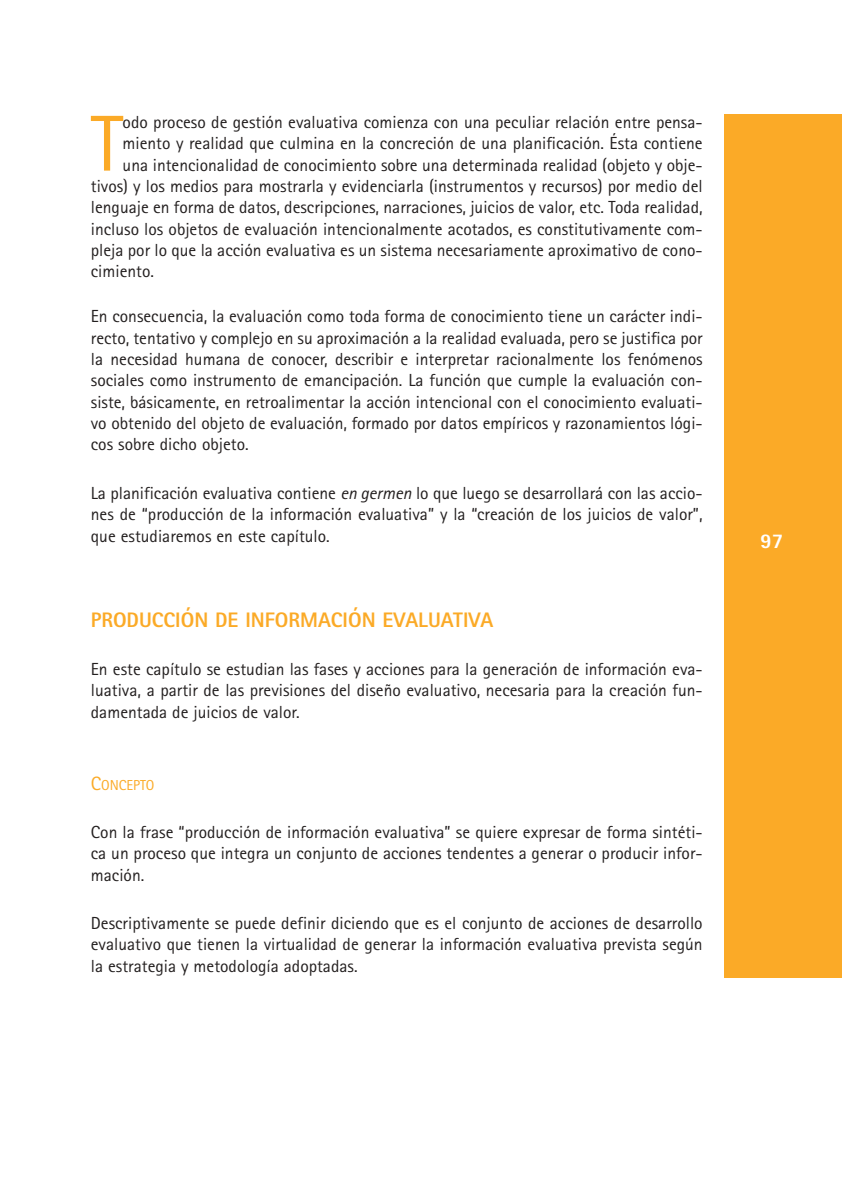
<style>
.page{position:relative;width:842px;height:1190px;background:#fff}
.page>*{position:absolute;margin:0;border:0;box-sizing:border-box;transform-origin:0 0}
.t1{font:79.27px "Rotis Sans Serif";color:#fbaa27}
.t2{font:800 21px "Rotis Sans Serif";color:#fbaa27}
.t3{font:800 21px "Rotis Sans Serif";color:#fff}
.t4{font:17.5px/21.3px "Rotis Sans Serif";color:#231f1f;text-align:justify}
.t5{font:14.35px "Rotis Sans Serif";color:#fbaa27}
.s1{font-style:italic}
.s2{font-size:19.25px}
</style>
<div class="page">
<div style="left:724px;top:114px;width:118px;height:863px;background:#fbaa27"></div>
<h1 class="t1" style="left:91px;top:116px;width:34px">T</h1>
<p class="t4" style="left:123px;top:113px;width:581px">odo proceso de gestión evaluativa comienza con una peculiar relación entre pensa-</p>
<p class="t4" style="left:123px;top:134px;width:581px">miento y realidad que culmina en la concreción de una planificación. Ésta contiene</p>
<p class="t4" style="left:123px;top:156px;width:581px">una intencionalidad de conocimiento sobre una determinada realidad (objeto y obje-</p>
<p class="t4" style="left:91px;top:177px;width:613px">tivos) y los medios para mostrarla y evidenciarla (instrumentos y recursos) por medio del</p>
<p class="t4" style="left:91px;top:198px;width:613px">lenguaje en forma de datos, descripciones, narraciones, juicios de valor, etc. Toda realidad,</p>
<p class="t4" style="left:91px;top:220px;width:613px">incluso los objetos de evaluación intencionalmente acotados, es constitutivamente com-</p>
<p class="t4" style="left:91px;top:241px;width:613px">pleja por lo que la acción evaluativa es un sistema necesariamente aproximativo de cono-</p>
<p class="t4" style="left:91px;top:263px;width:65px">cimiento.</p>
<p class="t4" style="left:91px;top:307px;width:613px">En consecuencia, la evaluación como toda forma de conocimiento tiene un carácter indi&shy;recto, tentativo y complejo en su aproximación a la realidad evaluada, pero se justifica por la necesidad humana de conocer, describir e interpretar racionalmente los fenómenos sociales como instrumento de emancipación. La función que cumple la evaluación con&shy;siste, básicamente, en retroalimentar la acción intencional con el conocimiento evaluati&shy;vo obtenido del objeto de evaluación, formado por datos empíricos y razonamientos lógi&shy;cos sobre dicho objeto.</p>
<p class="t4" style="left:91px;top:484px;width:613px">La planificación evaluativa contiene <span class="s1">en germen</span> lo que luego se desarrollará con las accio&shy;nes de “producción de la información evaluativa” y la “creación de los juicios de valor”, que estudiaremos en este capítulo.</p>
<p class="t2" style="left:91px;top:612px;width:404px">PRODUCCIÓN DE INFORMACIÓN EVALUATIVA</p>
<p class="t4" style="left:91px;top:660px;width:613px">En este capítulo se estudian las fases y acciones para la generación de información eva&shy;luativa, a partir de las previsiones del diseño evaluativo, necesaria para la creación fun&shy;damentada de juicios de valor.</p>
<p class="t5" style="left:91px;top:780px;width:65px"><span class="s2">C</span>ONCEPTO</p>
<p class="t4" style="left:91px;top:823px;width:613px">Con la frase “producción de información evaluativa” se quiere expresar de forma sintéti&shy;ca un proceso que integra un conjunto de acciones tendentes a generar o producir infor&shy;mación.</p>
<p class="t4" style="left:91px;top:914px;width:613px">Descriptivamente se puede definir diciendo que es el conjunto de acciones de desarrollo evaluativo que tienen la virtualidad de generar la información evaluativa prevista según la estrategia y metodología adoptadas.</p>
<p class="t3" style="left:760px;top:534px;width:25px">97</p>
</div>
